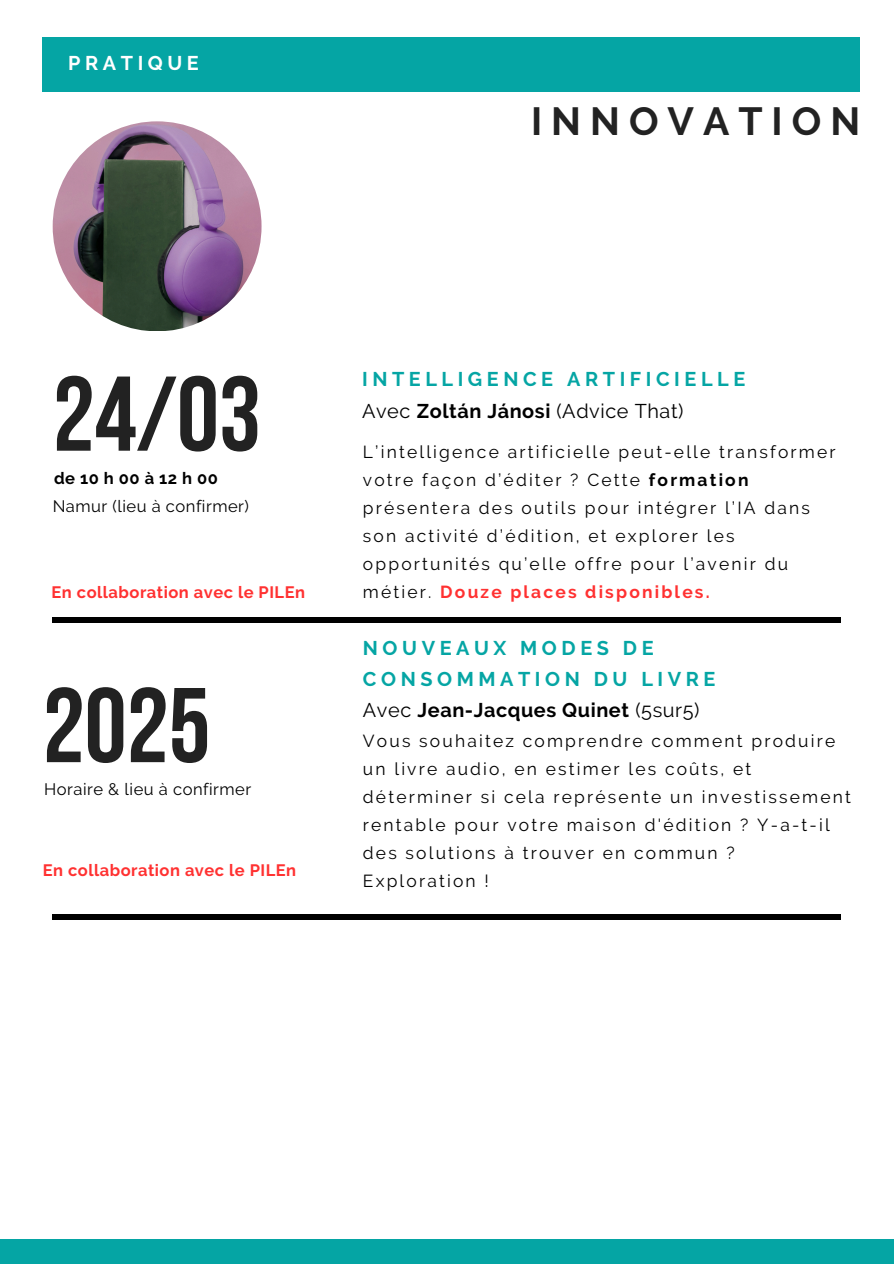
<style>
.page{position:relative;width:894px;height:1264px;background:#fff}
.page>*{position:absolute;margin:0;border:0;box-sizing:border-box;transform-origin:0 0}
.t1{font:700 105.9px "Bebas Neue";color:#222}
.t2{font:700 39.15px "Raleway";letter-spacing:.23em;color:#222}
.t3{font:700 19.8px/31.5px "Raleway";letter-spacing:.23em;color:#05a5a4}
.t4{font:700 19.8px "Raleway";letter-spacing:.03em;color:#000}
.t5{font:19.8px "Raleway";letter-spacing:.03em;color:#000}
.t6{font:700 19.8px "Raleway";letter-spacing:.23em;color:#fff}
.t7{font:17.4px/28.2px "Raleway";letter-spacing:.125em;color:#000}
.t8{font:700 16.5px "Raleway";letter-spacing:.03em;color:#ff3131}
.t9{font:16.5px "Raleway";letter-spacing:.03em;color:#000}
.t10{font:700 16.5px "Raleway";letter-spacing:.3em;color:#000}
.s1{font-weight:700}
.s2{font-weight:700;color:#ff3131}
.s3{font-weight:400}
</style>
<div class="page">
<div style="left:43px;top:38px;width:816px;height:54px;background:#05a5a4"></div>
<div style="left:53px;top:617px;width:787px;height:6px;background:#000"></div>
<div style="left:0;top:1239px;width:893px;height:24px;background:#05a5a4"></div>
<img style="left:53px;top:121px;width:208px;height:210px;border-radius:50%">
<div style="left:53px;top:914px;width:787px;height:6px;background:#000"></div>
<p class="t6" style="left:68px;top:52px;width:132px">PRATIQUE</p>
<h3 class="t2" style="left:531px;top:98px;width:330px">INNOVATION</h3>
<p class="t1" style="left:53px;top:371px;width:210px">24/03</p>
<h2 class="t10" style="left:54px;top:468px;width:165px">de10h00à12h00</h2>
<h1 class="t9" style="left:53px;top:496px;width:198px">Namur (lieu à confirmer)</h1>
<h4 class="t8" style="left:52px;top:582px;width:255px">En collaboration avec le PILEn</h4>
<h4 class="t1" style="left:43px;top:682px;width:169px">2025</h4>
<p class="t9" style="left:44px;top:780px;width:208px">Horaire &amp; lieu à confirmer</p>
<h3 class="t8" style="left:43px;top:860px;width:255px">En collaboration avec le PILEn</h3>
<p class="t3" style="left:362px;top:363px;width:384px">INTELLIGENCE ARTIFICIELLE</p>
<h5 class="t5" style="left:362px;top:399px;width:323px">Avec <span class="s1">Zoltán Jánosi</span> (Advice That)</h5>
<h3 class="t7" style="left:363px;top:437px;width:474px">L’intelligence artificielle peut-elle transformer votre façon d’éditer ? Cette <span class="s1">formation </span>présentera des outils pour intégrer l’IA dans son activité d’édition, et explorer les opportunités qu’elle offre pour l’avenir du métier. <span class="s2">Douze places disponibles.</span></h3>
<p class="t3" style="left:363px;top:632px;width:354px">NOUVEAUX MODES DE<br>CONSOMMATION DU LIVRE</p>
<h1 class="t4" style="left:363px;top:698px;width:338px"><span class="s3">Avec</span> Jean-Jacques Quinet <span class="s3">(5sur5)</span></h1>
<p class="t7" style="left:363px;top:726px;width:489px">Vous souhaitez comprendre comment produire un livre audio, en estimer les coûts, et déterminer si cela représente un investissement rentable pour votre maison d'édition ? Y-a-t-il des solutions à trouver en commun ?</p>
<h5 class="t7" style="left:363px;top:867px;width:127px">Exploration !</h5>
</div>
